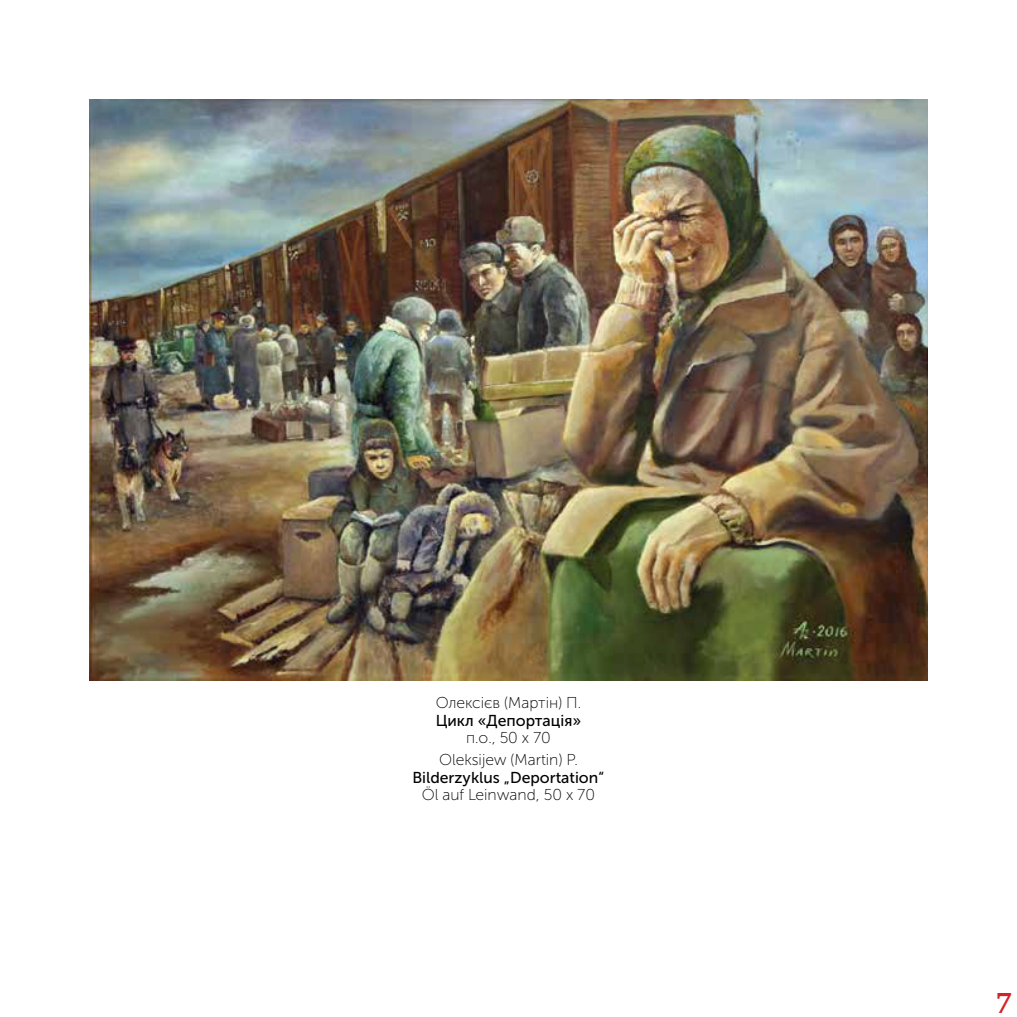
<style>
.page{position:relative;width:1017px;height:1017px;background:#fff}
.page>*{position:absolute;margin:0;border:0;box-sizing:border-box;transform-origin:0 0}
.t1{font:700 28.35px "Fenway";color:#d2232a}
.t2{font:15.75px/22.4px "Museo Sans Cyrl 100";color:#000;text-align:center}
.t3{font:15.75px "Museo Sans Cyrl 500";color:#000}
</style>
<div class="page">
<img style="left:89px;top:99px;width:839px;height:581px">
<p class="t2" style="left:436px;top:692px;width:147px">Олексієв (Мартін) П.</p>
<p class="t3" style="left:436px;top:711px;width:147px">Цикл «Депортація»</p>
<p class="t2" style="left:439px;top:727px;width:140px">п.о., 50 x 70<br>Oleksijew (Martin) P.</p>
<p class="t3" style="left:413px;top:769px;width:193px">Bilderzyklus „Deportation“</p>
<p class="t2" style="left:422px;top:784px;width:175px">Öl auf Leinwand, 50 x 70</p>
<h1 class="t1" style="left:995px;top:986px;width:18px">7</h1>
</div>
